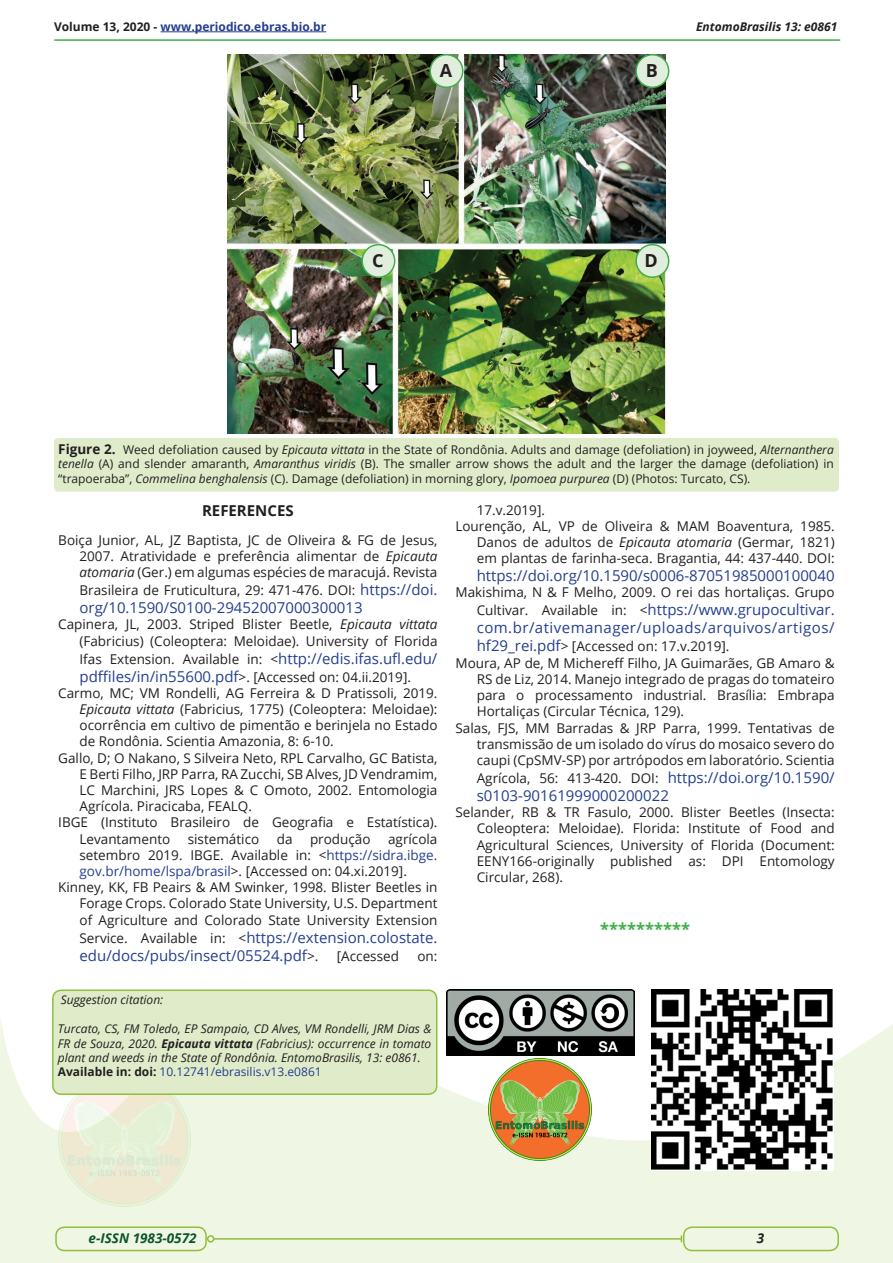
<style>
.page{position:relative;width:893px;height:1263px;background:#fff}
.page>*{position:absolute;margin:0;border:0;box-sizing:border-box;transform-origin:0 0}
.t1{font:700 18px "Open Sans";color:#231f20}
.Editor_Secao{font:700 16.5px "Open Sans";color:#40ae49}
.Referencias{font:15px/18px "Open Sans";color:#253f8e}
.Referencias-2{font:15px/18px "Open Sans";letter-spacing:.03em;color:#253f8e}
.Titulo_1{font:700 15px "Open Sans";color:#231f20}
.Referencias-3{font:13.5px/16.2px "Open Sans";color:#231f20;text-align:justify}
.t2{font:italic 700 13.5px "Open Sans";color:#0d552a}
.t3{font:italic 700 13.5px "Open Sans";color:#231f20}
.Legenda{font:12px/14.4px "Open Sans";color:#231f20;text-align:justify}
.ComoCitar{font:italic 12px/14.4px "Open Sans";color:#231f20;text-align:justify}
.ComoCitar-2{font:12px "Open Sans";color:#253f8e}
.t4{font:700 12px "Open Sans";color:#253f8e}
.t5{font:italic 700 12px "Open Sans";color:#231f20}
.s1{color:#231f20}
.s2{font-weight:700;font-size:13.5px}
.s3{font-style:italic}
.s4{font-size:15px;color:#253f8e}
.s5{color:#253f8e}
.s6{font-size:13.5px;color:#231f20}
.s7{font-weight:700}
.s8{font-weight:700;color:#231f20}
</style>
<div class="page">
<img style="left:0;top:1015px;width:893px;height:248px">
<div style="left:55px;top:1226px;width:152px;height:25px;border:2px solid #90bf3e;border-radius:9px"></div>
<div style="left:683px;top:1226px;width:156px;height:25px;border:2px solid #90bf3e;border-radius:9px"></div>
<hr style="left:214px;top:1238px;width:467px;height:1px;background:#90bf3e">
<div style="left:207px;top:1235px;width:7px;height:7px;border:2px solid #90bf3e;border-radius:50%"></div>
<hr style="left:161px;top:32px;width:165px;height:1px;background:#253f8e">
<hr style="left:55px;top:39px;width:785px;height:2px;background:#40ae49">
<img style="left:58px;top:1095px;width:133px;height:111px">
<img style="left:652px;top:989px;width:181px;height:182px">
<div style="left:53px;top:990px;width:384px;height:104px;background:#dfebc9;border-radius:9px"></div>
<div style="left:52px;top:989px;width:385px;height:106px;border:2px solid #90bf3e;border-radius:9px"></div>
<img style="left:446px;top:989px;width:188px;height:66px">
<img style="left:489px;top:1058px;width:102px;height:103px">
<div style="left:54px;top:438px;width:785px;height:54px;background:#dfebc9;border-radius:4px"></div>
<img style="left:228px;top:54px;width:437px;height:380px">
<div style="left:636px;top:245px;width:33px;height:32px;background:#e1eedd;border-radius:50%"></div>
<div style="left:635px;top:244px;width:34px;height:34px;border:2px solid #40ae49;border-radius:50%"></div>
<div style="left:636px;top:55px;width:33px;height:32px;background:#e1eedd;border-radius:50%"></div>
<div style="left:635px;top:54px;width:34px;height:34px;border:2px solid #40ae49;border-radius:50%"></div>
<div style="left:430px;top:55px;width:33px;height:32px;background:#e1eedd;border-radius:50%"></div>
<div style="left:429px;top:54px;width:34px;height:34px;border:2px solid #40ae49;border-radius:50%"></div>
<div style="left:362px;top:245px;width:33px;height:32px;background:#e1eedd;border-radius:50%"></div>
<div style="left:361px;top:244px;width:34px;height:34px;border:2px solid #40ae49;border-radius:50%"></div>
<p class="t4" style="left:54px;top:18px;width:274px"><span class="s1">Volume 13, 2020 -</span> www.periodico.ebras.bio.br</p>
<p class="t5" style="left:696px;top:18px;width:143px">EntomoBrasilis 13: e0861</p>
<p class="t1" style="left:440px;top:58px;width:14px">A</p>
<p class="t1" style="left:646px;top:58px;width:14px">B</p>
<p class="t1" style="left:372px;top:248px;width:13px">C</p>
<p class="t1" style="left:645px;top:247px;width:15px">D</p>
<p class="Legenda" style="left:58px;top:442px;width:777px"><span class="s2">Figure 2.</span> Weed defoliation caused by <span class="s3">Epicauta vittata</span> in the State of Rondônia. Adults and damage (defoliation) in joyweed, <span class="s3">Alternanthera tenella</span> (A) and slender amaranth, <span class="s3">Amaranthus viridis</span> (B). The smaller arrow shows the adult and the larger the damage (defoliation) in “trapoeraba”, <span class="s3">Commelina benghalensis</span> (C). Damage (defoliation) in morning glory, <span class="s3">Ipomoea purpurea</span> (D) (Photos: Turcato, CS).</p>
<p class="Titulo_1" style="left:202px;top:500px;width:93px">REFERENCES</p>
<p class="Referencias-3" style="left:80px;top:531px;width:359px;text-indent:-21px">Boiça Junior, AL, JZ Baptista, JC de Oliveira &amp; FG de Jesus, 2007. Atratividade e preferência alimentar de <span class="s3">Epicauta atomaria</span> (Ger.) em algumas espécies de maracujá. Revista</p>
<p class="Referencias-3" style="left:80px;top:582px;width:359px">Brasileira de Fruticultura, 29: 471-476. DOI: <span class="s4">https://doi.</span></p>
<p class="Referencias" style="left:80px;top:598px;width:285px">org/10.1590/S0100-29452007000300013</p>
<p class="Referencias-3" style="left:58px;top:616px;width:381px;text-align:right">Capinera, JL, 2003. Striped Blister Beetle, <span class="s3">Epicauta vittata </span>(Fabricius) (Coleoptera: Meloidae). University of Florida</p>
<p class="Referencias-3" style="left:80px;top:649px;width:359px;line-height:18px">Ifas Extension. Available in: &lt;<span class="s4">http://edis.ifas.ufl.edu/ pdffiles/in/in55600.pdf</span>&gt;. [Accessed on: 04.ii.2019].</p>
<p class="Referencias-3" style="left:80px;top:684px;width:359px;text-indent:-21px">Carmo, MC; VM Rondelli, AG Ferreira &amp; D Pratissoli, 2019.<br><span class="s3">Epicauta vittata</span> (Fabricius, 1775) (Coleoptera: Meloidae): ocorrência em cultivo de pimentão e berinjela no Estado de Rondônia. Scientia Amazonia, 8: 6-10.</p>
<p class="Referencias-3" style="left:80px;top:749px;width:359px;text-indent:-21px">Gallo, D; O Nakano, S Silveira Neto, RPL Carvalho, GC Batista, E Berti Filho, JRP Parra, RA Zucchi, SB Alves, JD Vendramim, LC Marchini, JRS Lopes &amp; C Omoto, 2002. Entomologia Agrícola. Piracicaba, FEALQ.</p>
<p class="Referencias-3" style="left:80px;top:814px;width:359px;text-indent:-21px">IBGE (Instituto Brasileiro de Geografia e Estatística).<br>Levantamento</p>
<p class="Referencias-3" style="left:80px;top:830px;width:359px;text-indent:309px">agrícola setembro 2019. IBGE. Available in: &lt;<span class="s5">https://sidra.ibge. gov.br/home/lspa/brasil</span>&gt;. [Accessed on: 04.xi.2019].</p>
<p class="Referencias-3" style="left:80px;top:879px;width:359px;text-indent:-21px">Kinney, KK, FB Peairs &amp; AM Swinker, 1998. Blister Beetles in Forage Crops. Colorado State University, U.S. Department of Agriculture and Colorado State University Extension</p>
<p class="Referencias" style="left:80px;top:928px;width:359px"><span class="s6">Service. Available in: &lt;</span>https://extension.colostate. edu/docs/pubs/insect/05524.pdf<span class="s6">&gt;.</span></p>
<p class="Referencias-3" style="left:188px;top:830px;width:73px">sistemático</p>
<p class="Referencias-3" style="left:277px;top:830px;width:17px">da</p>
<p class="Referencias-3" style="left:310px;top:830px;width:62px">produção</p>
<p class="Referencias-3" style="left:337px;top:947px;width:64px">[Accessed</p>
<p class="Referencias-3" style="left:417px;top:947px;width:22px">on:</p>
<p class="ComoCitar" style="left:61px;top:992px;width:104px">Suggestion citation:</p>
<p class="ComoCitar" style="left:58px;top:1021px;width:375px">Turcato, CS, FM Toledo, EP Sampaio, CD Alves, VM Rondelli, JRM Dias &amp; FR de Souza, 2020. <span class="s7">Epicauta vittata</span> (Fabricius): occurrence in tomato plant and weeds in the State of Rondônia. EntomoBrasilis, 13: e0861.</p>
<p class="ComoCitar-2" style="left:58px;top:1064px;width:265px"><span class="s8">Available in: doi:</span> 10.12741/ebrasilis.v13.e0861</p>
<p class="Referencias-3" style="left:477px;top:501px;width:70px">17.v.2019].</p>
<p class="Referencias-3" style="left:477px;top:517px;width:359px;text-indent:-21px">Lourenção, AL, VP de Oliveira &amp; MAM Boaventura, 1985.<br>Danos de adultos de <span class="s3">Epicauta atomaria</span> (Germar, 1821) em plantas de farinha-seca. Bragantia, 44: 437-440. DOI:</p>
<p class="Referencias" style="left:477px;top:566px;width:359px">https://doi.org/10.1590/s0006-87051985000100040</p>
<p class="Referencias-3" style="left:455px;top:584px;width:381px">Makishima, N &amp; F Melho, 2009. O rei das hortaliças. Grupo</p>
<p class="Referencias-2" style="left:477px;top:601px;width:359px"><span class="s6">Cultivar. Available in: &lt;</span>https://www.grupocultivar. com.br/ativemanager/uploads/arquivos/artigos/</p>
<p class="Referencias-3" style="left:477px;top:638px;width:254px"><span class="s4">hf29_rei.pdf</span>&gt; [Accessed on: 17.v.2019].</p>
<p class="Referencias-3" style="left:477px;top:654px;width:359px;text-indent:-21px">Moura, AP de, M Michereff Filho, JA Guimarães, GB Amaro &amp; RS de Liz, 2014. Manejo integrado de pragas do tomateiro para o processamento industrial. Brasília: Embrapa Hortaliças (Circular Técnica, 129).</p>
<p class="Referencias-3" style="left:477px;top:719px;width:359px;text-indent:-21px">Salas, FJS, MM Barradas &amp; JRP Parra, 1999. Tentativas de transmissão de um isolado do vírus do mosaico severo do caupi (CpSMV-SP) por artrópodos em laboratório. Scientia</p>
<p class="Referencias-3" style="left:477px;top:769px;width:359px">Agrícola, 56: 413-420. DOI: <span class="s4">https://doi.org/10.1590/</span></p>
<p class="Referencias" style="left:477px;top:786px;width:194px">s0103-90161999000200022</p>
<p class="Referencias-3" style="left:477px;top:804px;width:359px;text-indent:-21px">Selander, RB &amp; TR Fasulo, 2000. Blister Beetles (Insecta:<br>Coleoptera: Meloidae). Florida: Institute of Food and Agricultural Sciences, University of Florida (Document:<br>EENY166-originally published as: DPI Entomology Circular, 268).</p>
<p class="Editor_Secao" style="left:600px;top:917px;width:91px">**********</p>
<p class="t2" style="left:89px;top:1228px;width:110px">e-ISSN 1983-0572</p>
<p class="t3" style="left:757px;top:1228px;width:9px">3</p>
</div>
